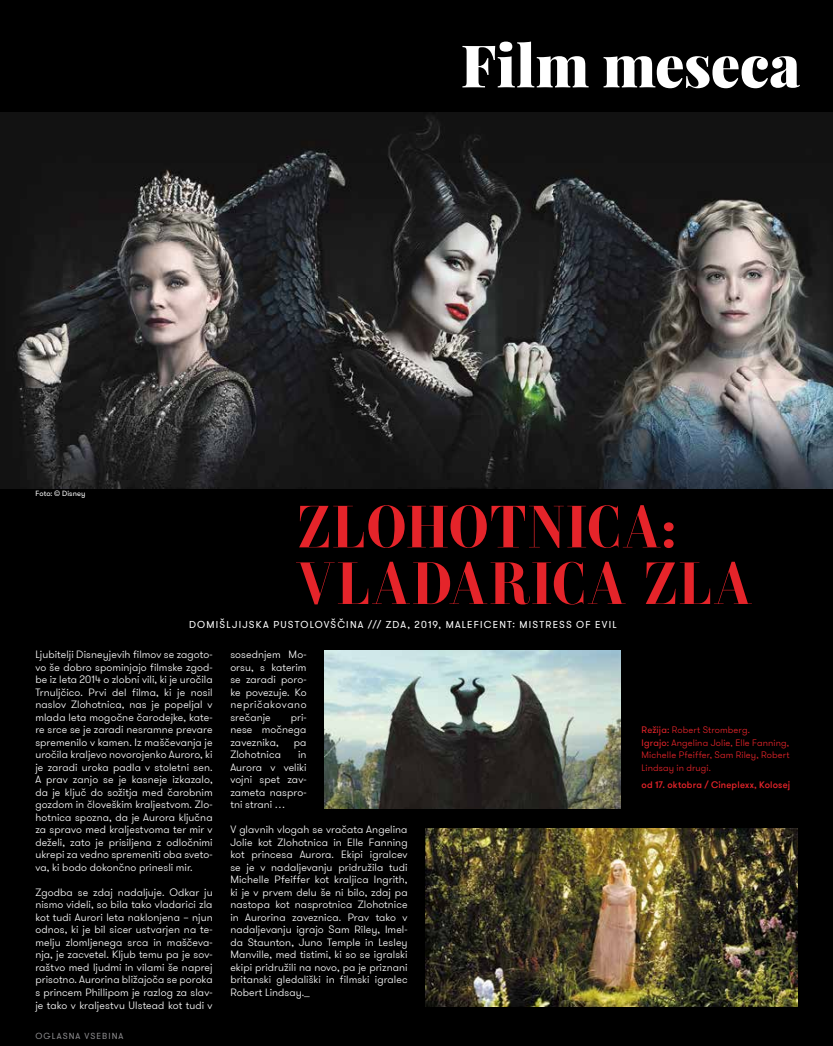
<style>
.page{position:relative;width:833px;height:1046px;background:#fff}
.page>*{position:absolute;margin:0;border:0;box-sizing:border-box;transform-origin:0 0}
.t1{font:62.5px "Yo Andy Fourteen";letter-spacing:.02em;color:#e5242a}
.t2{font:900 58.62px "Playfair Display";letter-spacing:-.005em;color:#fff}
.t3{font:300 10.62px/12.5px "GT Walsheim Pro";letter-spacing:.005em;color:#fff;text-align:justify}
.t4{font:10px "GT Walsheim Pro";letter-spacing:.12em;color:#fff}
.t5{font:300 9.38px/12.5px "GT Walsheim Pro";letter-spacing:.01em;color:#e5242a}
.t6{font:500 9.38px "GT Walsheim Pro";letter-spacing:.015em;color:#e5242a}
.t7{font:8.75px "GT Walsheim Pro";letter-spacing:.12em;color:#8b8a8c}
.t8{font:7.5px "GT Walsheim Pro";letter-spacing:.01em;color:#fff}
.s1{font-size:11.25px}
.s2{font-weight:400}
</style>
<div class="page">
<div style="left:0;top:0;width:833px;height:1045px;background:#000"></div>
<img style="left:0;top:112px;width:833px;height:376px">
<img style="left:425px;top:828px;width:372px;height:178px">
<img style="left:324px;top:650px;width:296px;height:158px">
<h2 class="t2" style="left:461px;top:19px;width:341px">Film meseca</h2>
<p class="t8" style="left:35px;top:488px;width:51px">Foto: © Disney</p>
<h1 class="t1" style="left:296px;top:485px;width:381px">ZLOHOTNICA:</h1>
<h1 class="t1" style="left:296px;top:542px;width:457px">VLADARICA ZLA</h1>
<p class="t4" style="left:189px;top:618px;width:429px">DOMIŠLJIJSKA PUSTOLOVŠČINA /// ZDA, 2019, MALEFICENT: MISTRESS OF EVIL</p>
<p class="t3" style="left:35px;top:648px;width:179px">Ljubitelji Disneyjevih filmov se zagoto&shy;vo še dobro spominjajo filmske zgod&shy;be iz leta 2014 o zlobni vili, ki je uročila Trnuljčico. Prvi del filma, ki je nosil naslov Zlohotnica, nas je popeljal v mlada leta mogočne čarodejke, kate&shy;re srce se je zaradi nesramne prevare spremenilo v kamen. Iz maščevanja je uročila kraljevo novorojenko Auroro, ki je zaradi uroka padla v stoletni sen.<br>A prav zanjo se je kasneje izkazalo, da je ključ do sožitja med čarobnim gozdom in človeškim kraljestvom. Zlo&shy;hotnica spozna, da je Aurora ključna za spravo med kraljestvoma ter mir v deželi, zato je prisiljena z odločnimi ukrepi za vedno spremeniti oba sveto&shy;va, ki bodo dokončno prinesli mir.</p>
<p class="t3" style="left:35px;top:886px;width:179px">Zgodba se zdaj nadaljuje. Odkar ju nismo videli, so bila tako vladarici zla kot tudi Aurori leta naklonjena – njun odnos, ki je bil sicer ustvarjen na te&shy;melju zlomljenega srca in maščeva&shy;nja, je zacvetel. Kljub temu pa je sov&shy;raštvo med ljudmi in vilami še naprej prisotno. Aurorina bližajoča se poroka s princem Phillipom je razlog za slav&shy;je tako v kraljestvu Ulstead kot tudi v</p>
<p class="t7" style="left:35px;top:1030px;width:89px">OGLASNA VSEBINA</p>
<p class="t3" style="left:230px;top:648px;width:78px">sosednjem Mo&shy;orsu, s katerim se zaradi poro&shy;ke povezuje. Ko nepričakovano srečanje</p>
<p class="t3" style="left:230px;top:711px;width:78px;text-indent:60px">pri&shy;nese močnega zaveznika,</p>
<p class="t3" style="left:294px;top:736px;width:14px">pa</p>
<p class="t3" style="left:230px;top:748px;width:52px">Zlohotnica</p>
<p class="t3" style="left:230px;top:748px;width:78px;text-indent:68px">in Aurora v veliki vojni spet zav&shy;zameta naspro&shy;tni strani …</p>
<p class="t3" style="left:230px;top:823px;width:179px">V glavnih vlogah se vračata Angelina Jolie kot Zlohotnica in Elle Fanning kot princesa Aurora. Ekipi igralcev se je v nadaljevanju pridružila tudi Michelle Pfeiffer kot kraljica Ingrith, ki je v prvem delu še ni bilo, zdaj pa nastopa kot nasprotnica Zlohotnice in Aurorina zaveznica. Prav tako v nadaljevanju igrajo Sam Riley, Imel&shy;da Staunton, Juno Temple in Lesley Manville, med tistimi, ki so se igralski ekipi pridružili na novo, pa je priznani britanski gledališki in filmski igralec Robert Lindsay.<span class="s1">_</span></p>
<p class="t5" style="left:641px;top:724px;width:150px"><span class="s2">Režija:</span> Robert Stromberg.<br><span class="s2">Igrajo:</span> Angelina Jolie, Elle Fanning,<br>Michelle Pfeiffer, Sam Riley, Robert<br>Lindsay in drugi.</p>
<p class="t6" style="left:641px;top:779px;width:150px">od 17. oktobra / Cineplexx, Kolosej</p>
</div>
